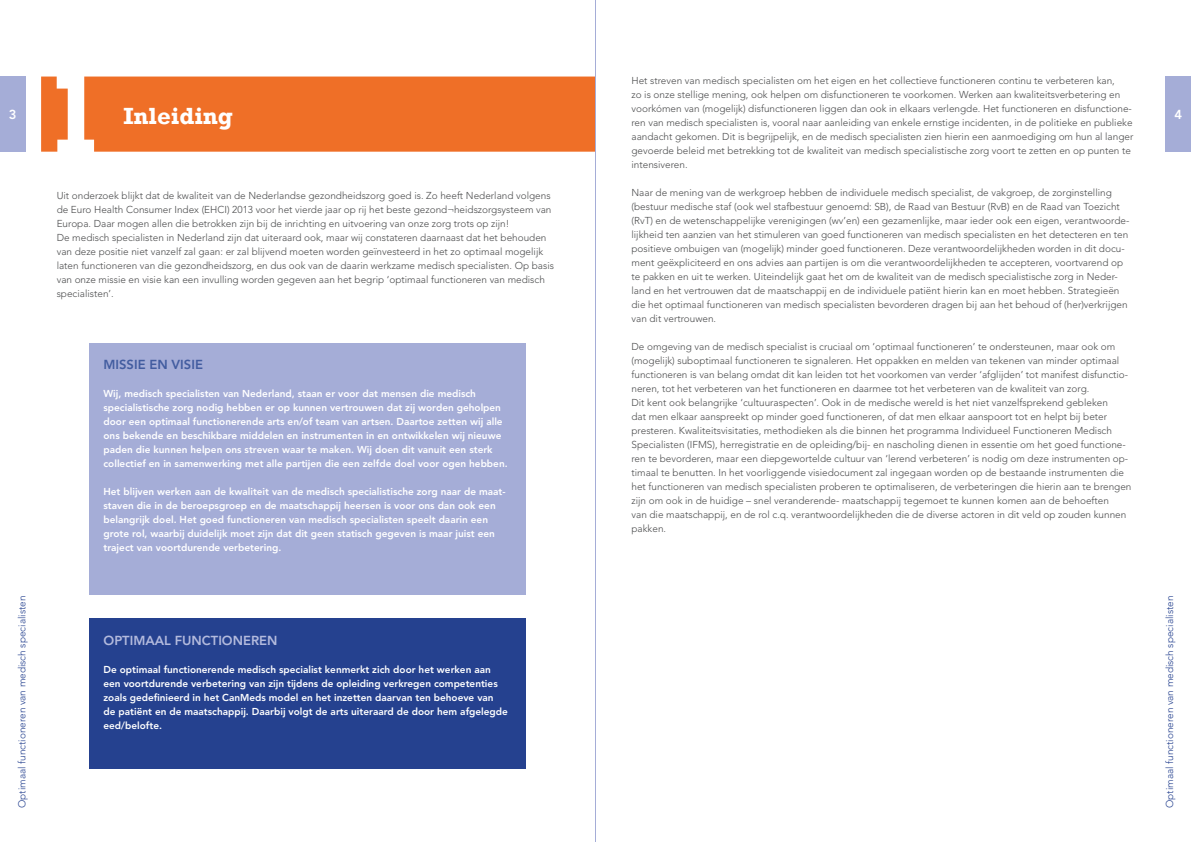
<style>
.page{position:relative;width:1191px;height:842px;background:#fff}
.page>*{position:absolute;margin:0;border:0;box-sizing:border-box;transform-origin:0 0}
.t1{font:700 24px "Rockwell";color:#fff}
.t2{font:800 13px "Avenir LT Std";color:#b3badd}
.t3{font:800 13px "Avenir LT Std";color:#435da0}
.t4{font:800 13px "Avenir LT Std";color:#fff}
.t5{font:300 10px/14px "Avenir LT Std";color:#4b4c4d}
.t6{font:800 10px/14px "Avenir LT Std";color:#fff}
.t7{font:300 10px "Avenir LT Std";color:#25418f}
</style>
<div class="page">
<div style="left:1165px;top:77px;width:26px;height:75px;background:#a5add7"></div>
<div style="left:0;top:77px;width:26px;height:75px;background:#a5add7"></div>
<div style="left:41px;top:77px;width:554px;height:75px;background:#ef6f27"></div>
<div style="left:89px;top:343px;width:437px;height:252px;background:#a5add7"></div>
<div style="left:89px;top:618px;width:437px;height:150px;background:#25418f"></div>
<hr style="left:595px;top:0;width:1px;height:842px;background:#a5add7">
<p class="t5" style="left:631px;top:74px;width:503px">Het streven van medisch specialisten om het eigen en het collectieve functioneren continu te verbeteren kan,<br>zo is onze stellige mening, ook helpen om disfunctioneren te voorkomen. Werken aan kwaliteitsverbetering en voorkómen van (mogelijk) disfunctioneren liggen dan ook in elkaars verlengde. Het functioneren en disfunctione&shy;ren van medisch specialisten is, vooral naar aanleiding van enkele ernstige incidenten, in de politieke en publieke aandacht gekomen. Dit is begrijpelijk, en de medisch specialisten zien hierin een aanmoediging om hun al langer gevoerde beleid met betrekking tot de kwaliteit van medisch specialistische zorg voort te zetten en op punten te intensiveren.</p>
<p class="t5" style="left:631px;top:186px;width:499px">Naar de mening van de werkgroep hebben de individuele medisch specialist, de vakgroep, de zorginstelling (bestuur medische staf (ook wel stafbestuur genoemd: SB), de Raad van Bestuur (RvB) en de Raad van Toezicht (RvT) en de wetenschappelijke verenigingen (wv’en) een gezamenlijke, maar ieder ook een eigen, verantwoorde&shy;lijkheid ten aanzien van het stimuleren van goed functioneren van medisch specialisten en het detecteren en ten positieve ombuigen van (mogelijk) minder goed functioneren. Deze verantwoordelijkheden worden in dit docu&shy;ment geëxpliciteerd en ons advies aan partijen is om die verantwoordelijkheden te accepteren, voortvarend op te pakken en uit te werken. Uiteindelijk gaat het om de kwaliteit van de medisch specialistische zorg in Neder&shy;land en het vertrouwen dat de maatschappij en de individuele patiënt hierin kan en moet hebben. Strategieën die het optimaal functioneren van medisch specialisten bevorderen dragen bij aan het behoud of (her)verkrijgen van dit vertrouwen.</p>
<p class="t5" style="left:631px;top:340px;width:501px">De omgeving van de medisch specialist is cruciaal om ‘optimaal functioneren’ te ondersteunen, maar ook om (mogelijk) suboptimaal functioneren te signaleren. Het oppakken en melden van tekenen van minder optimaal functioneren is van belang omdat dit kan leiden tot het voorkomen van verder ‘afglijden’ tot manifest disfunctio&shy;neren, tot het verbeteren van het functioneren en daarmee tot het verbeteren van de kwaliteit van zorg.<br>Dit kent ook belangrijke ‘cultuuraspecten’. Ook in de medische wereld is het niet vanzelfsprekend gebleken<br>dat men elkaar aanspreekt op minder goed functioneren, of dat men elkaar aanspoort tot en helpt bij beter presteren. Kwaliteitsvisitaties, methodieken als die binnen het programma Individueel Functioneren Medisch Specialisten (IFMS), herregistratie en de opleiding/bij- en nascholing dienen in essentie om het goed functione&shy;ren te bevorderen, maar een diepgewortelde cultuur van ‘lerend verbeteren’ is nodig om deze instrumenten op&shy;timaal te benutten. In het voorliggende visiedocument zal ingegaan worden op de bestaande instrumenten die het functioneren van medisch specialisten proberen te optimaliseren, de verbeteringen die hierin aan te brengen zijn om ook in de huidige – snel veranderende- maatschappij tegemoet te kunnen komen aan de behoeften<br>van die maatschappij, en de rol c.q. verantwoordelijkheden die de diverse actoren in dit veld op zouden kunnen pakken.</p>
<h2 class="t4" style="left:9px;top:107px;width:9px">3</h2>
<h1 class="t1" style="left:123px;top:102px;width:111px">Inleiding</h1>
<h2 class="t4" style="left:1174px;top:107px;width:9px">4</h2>
<p class="t5" style="left:57px;top:188px;width:499px">Uit onderzoek blijkt dat de kwaliteit van de Nederlandse gezondheidszorg goed is. Zo heeft Nederland volgens de Euro Health Consumer Index (EHCI) 2013 voor het vierde jaar op rij het beste gezond¬heidszorgsysteem van Europa. Daar mogen allen die betrokken zijn bij de inrichting en uitvoering van onze zorg trots op zijn!<br>De medisch specialisten in Nederland zijn dat uiteraard ook, maar wij constateren daarnaast dat het behouden van deze positie niet vanzelf zal gaan: er zal blijvend moeten worden geïnvesteerd in het zo optimaal mogelijk laten functioneren van die gezondheidszorg, en dus ook van de daarin werkzame medisch specialisten. Op basis van onze missie en visie kan een invulling worden gegeven aan het begrip ‘optimaal functioneren van medisch specialisten’.</p>
<h2 class="t3" style="left:103px;top:356px;width:101px">Missie en Visie</h2>
<p class="t6" style="left:103px;top:386px;width:406px">Wij, medisch specialisten van N ederland, staan er voor dat mensen die medisch specialistische zorg nodig hebben er op kunnen vertrouwen dat zij worden geholpen door een optimaal functionerende arts en/of team van artsen. Daartoe zetten wij alle ons bekende en beschikbare middelen en instrumenten in en ontwikkelen wij nieuwe paden die kunnen helpen ons streven waar te maken. Wij doen dit vanuit een sterk collectief en in samenwerking met alle partijen die een zelfde doel voor ogen hebben.</p>
<p class="t6" style="left:103px;top:484px;width:403px">Het blijven werken aan de kwaliteit van de medisch specialistische zorg naar de maat&shy;staven die in de beroepsgroep en de maatschappij heersen is voor ons dan ook een belangrijk doel. Het goed functioneren van medisch specialisten speelt daarin een grote rol, waarbij duidelijk moet zijn dat dit geen statisch gegeven is maar juist een traject van voortdurende verbetering.</p>
<p class="t7" style="left:16px;top:808px;width:214px;rotate:-90deg">Optimaal functioneren van medisch specialisten</p>
<p class="t7" style="left:1163px;top:808px;width:214px;rotate:-90deg">Optimaal functioneren van medisch specialisten</p>
<h2 class="t2" style="left:103px;top:633px;width:176px">Optimaal functioneren</h2>
<p class="t6" style="left:103px;top:662px;width:406px">De optimaal functionerende medisch specialist kenmerkt zich door het werken aan een voortdurende verbetering van zijn tijdens de opleiding verkregen competenties zoals gedefinieerd in het CanMeds model en het inzetten daarvan ten behoeve van de patiënt en de maatschappij. Daarbij volgt de arts uiteraard de door hem afgelegde eed/belofte.</p>
</div>
